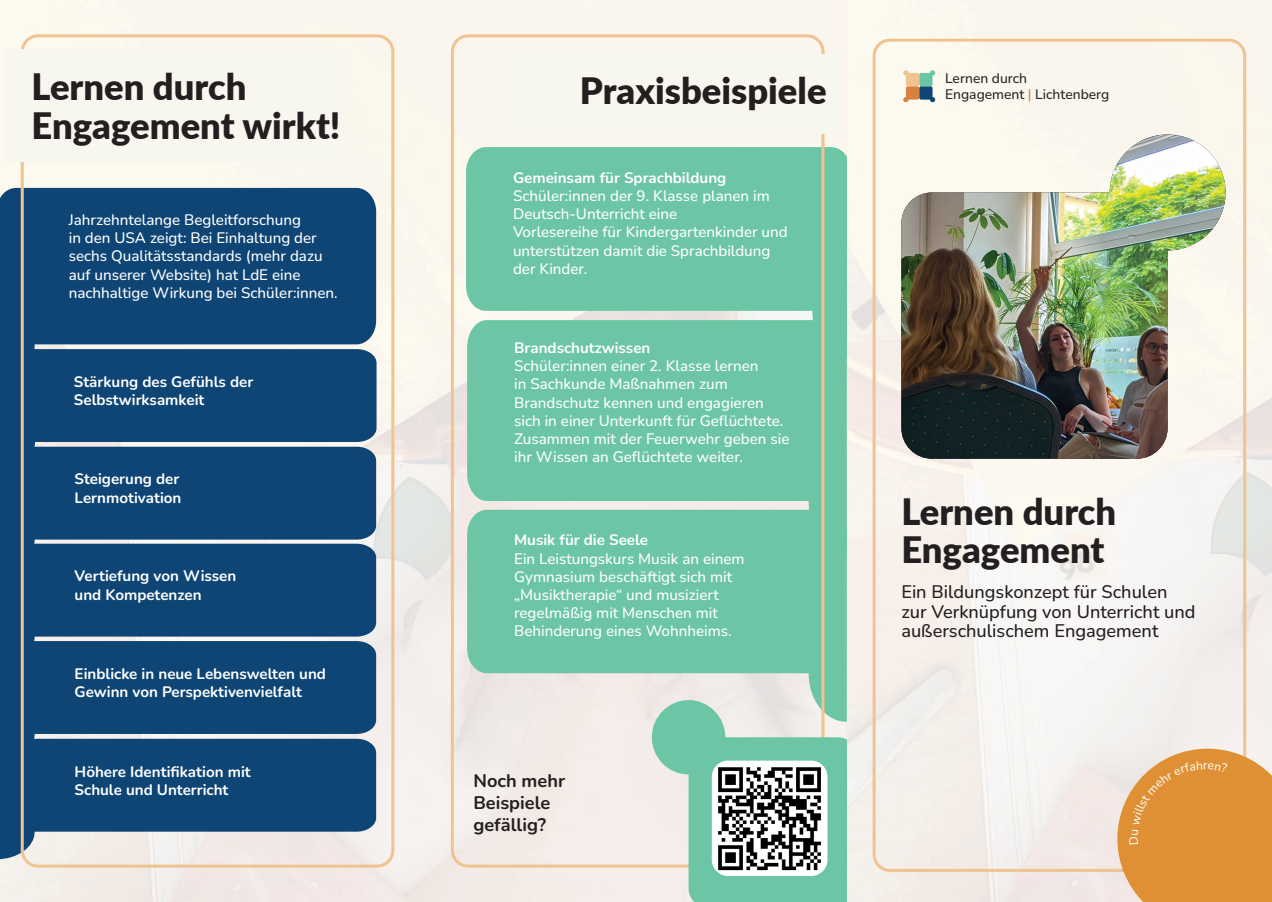
<style>
.page{position:relative;width:1272px;height:902px;background:#fff}
.page>*{position:absolute;margin:0;border:0;box-sizing:border-box;transform-origin:0 0}
.t1{font:900 36.3px/37.8px "Lato";color:#231f20}
.t2{font:500 18.15px/19.6px "Nunito";color:#231f20}
.t3{font:700 18.15px/21.8px "Nunito";color:#231f20}
.t4{font:500 15.15px/18.1px "Nunito";color:#fff}
.t5{font:700 15.15px/18.1px "Nunito";color:#fff}
.t6{font:500 13.8px/16.6px "Nunito";color:#262324}
.t7{font:12.15px "Nunito";color:#fff}
.s1{color:#d8813e}
</style>
<div class="page">
<img style="left:846px;top:0;width:425px;height:848px">
<div style="left:846px;top:848px;width:271px;height:53px;background:#f2eae6"></div>
<div style="left:872px;top:39px;width:374px;height:832px;border:3px solid #f0c491;border-radius:16px"></div>
<svg style="left:903px;top:70px;width:32px;height:32px"></svg>
<img style="left:901px;top:134px;width:324px;height:324px">
<div style="left:421px;top:0;width:425px;height:901px;background:#f5f1ed"></div>
<div style="left:466px;top:147px;width:380px;height:173px;background:#6cc6a5"></div>
<div style="left:467px;top:320px;width:379px;height:189px;background:#6cc6a5"></div>
<svg style="left:467px;top:509px;width:379px;height:212px;fill:#6cc6a5"></svg>
<div style="left:451px;top:34px;width:373px;height:833px;border:3px solid #f0c491;border-radius:16px"></div>
<svg style="left:652px;top:700px;width:194px;height:201px"></svg>
<div style="left:499px;top:55px;width:339px;height:79px;background:#f8f7ef"></div>
<img style="left:711px;top:760px;width:116px;height:115px">
<svg style="left:0;top:0;width:421px;height:901px;fill:#faf6ee"></svg>
<svg style="left:0;top:391px;width:376px;height:468px;background:#24547f"></svg>
<div style="left:0;top:188px;width:376px;height:203px;background:#0f4575"></div>
<div style="left:21px;top:34px;width:373px;height:833px;border:3px solid #f0c491;border-radius:16px"></div>
<div style="left:5px;top:49px;width:339px;height:113px;background:#f8f7ef"></div>
<svg style="left:1117px;top:748px;width:154px;height:153px;background:#e19b4a"></svg>
<h1 class="t1" style="left:32px;top:65px;width:310px;line-height:39.3px">Lernen durch<br>Engagement wirkt!</h1>
<p class="t4" style="left:69px;top:210px;width:270px">Jahrzehntelange Begleitforschung<br>in den USA zeigt: Bei Einhaltung der sechs Qualitätsstandards (mehr dazu auf unserer Website) hat LdE eine nachhaltige Wirkung bei Schüler:innen.</p>
<p class="t5" style="left:74px;top:372px;width:181px">Stärkung des Gefühls der<br>Selbstwirksamkeit</p>
<p class="t5" style="left:75px;top:469px;width:108px">Steigerung der<br>Lernmotivation</p>
<p class="t5" style="left:75px;top:566px;width:163px">Vertiefung von Wissen und Kompetenzen</p>
<p class="t5" style="left:75px;top:663px;width:253px">Einblicke in neue Lebenswelten und<br>Gewinn von Perspektivenvielfalt</p>
<p class="t5" style="left:75px;top:761px;width:178px">Höhere Identifikation mit<br>Schule und Unterricht</p>
<h1 class="t1" style="left:580px;top:71px;width:248px">Praxisbeispiele</h1>
<p class="t5" style="left:513px;top:168px;width:215px">Gemeinsam für Sprachbildung</p>
<p class="t4" style="left:513px;top:186px;width:276px">Schüler:innen der 9. Klasse planen im<br>Deutsch-Unterricht eine<br>Vorlesereihe für Kindergartenkinder und unterstützen damit die Sprachbildung der Kinder.</p>
<p class="t5" style="left:514px;top:338px;width:138px">Brandschutzwissen</p>
<p class="t4" style="left:514px;top:356px;width:277px">Schüler:innen einer 2. Klasse lernen<br>in Sachkunde Maßnahmen zum Brandschutz kennen und engagieren sich in einer Unterkunft für Geflüchtete.<br>Zusammen mit der Feuerwehr geben sie ihr Wissen an Geflüchtete weiter.</p>
<p class="t5" style="left:514px;top:530px;width:135px">Musik für die Seele</p>
<p class="t4" style="left:514px;top:548px;width:232px">Ein Leistungskurs Musik an einem<br>Gymnasium beschäftigt sich mit „Musiktherapie“ und musiziert regelmäßig mit Menschen mit<br>Behinderung eines Wohnheims.</p>
<p class="t3" style="left:473px;top:769px;width:93px">Noch mehr<br>Beispiele gefällig?</p>
<p class="t6" style="left:945px;top:69px;width:166px">Lernen durch<br>Engagement <span class="s1">|</span> Lichtenberg</p>
<h1 class="t1" style="left:901px;top:491px;width:216px">Lernen durch<br>Engagement</h1>
<p class="t2" style="left:901px;top:581px;width:296px">Ein Bildungskonzept für Schulen zur Verknüpfung von Unterricht und außerschulischem Engagement</p>
<p class="t7" style="left:1203px;top:756px;width:6px">r</p>
</div>
